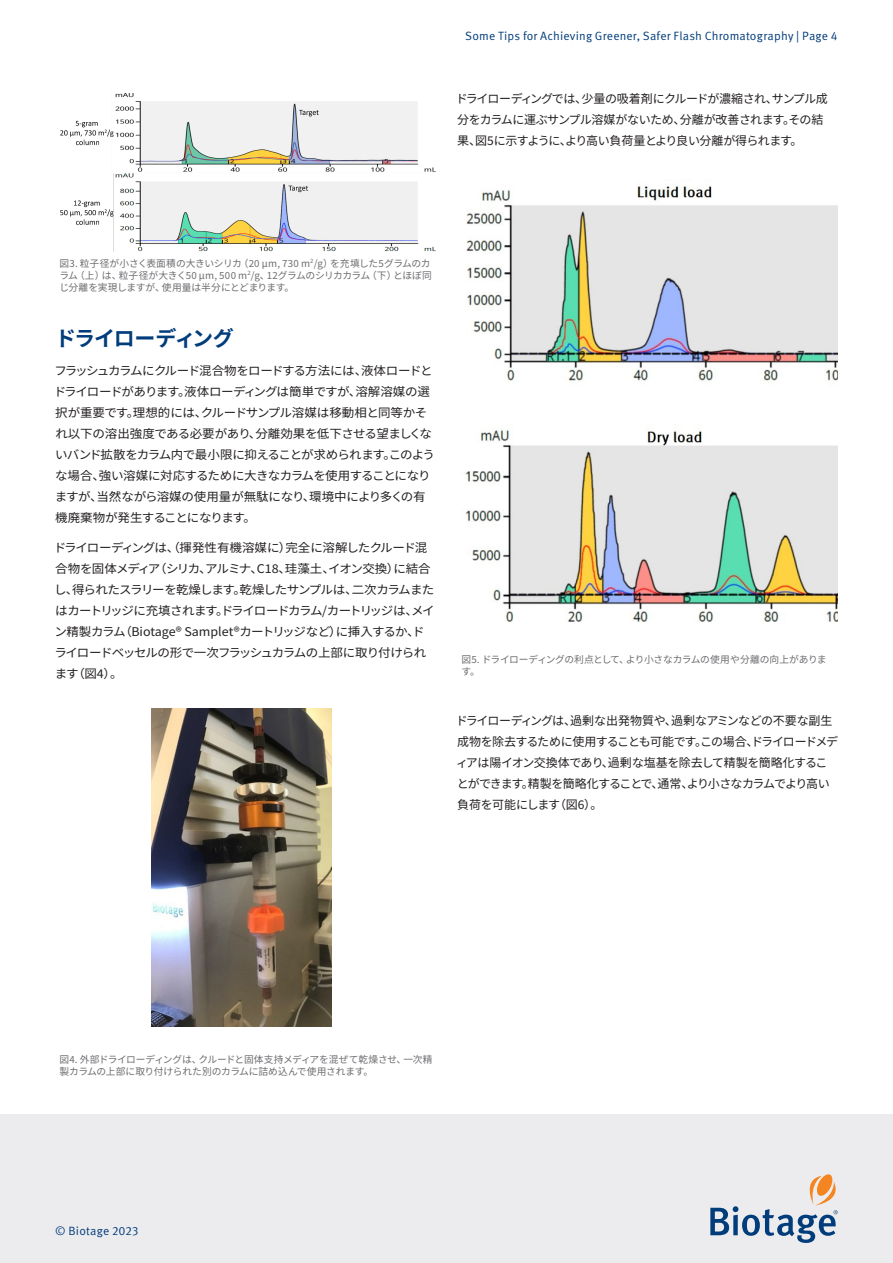
<style>
.page{position:relative;width:893px;height:1263px;background:#fff}
.page>*{position:absolute;margin:0;border:0;box-sizing:border-box;transform-origin:0 0}
.段落タイトル{font:700 21px "Noto Sans CJ Kjp";letter-spacing:-.05em;color:#013c7b}
.段落本文{font:12px/21px "Noto Sans CJ Kjp";letter-spacing:-.045em;color:#231f20}
.段落本文-2{font:12px/21px "Noto Sans CJ Kjp";letter-spacing:-.045em;color:#231f20;scale:1.04 1}
.段落本文-3{font:12px/21px "Noto Sans CJ Kjp";letter-spacing:-.065em;color:#231f20;scale:1.04 1}
.t1{font:12px "Meta OT Norm";letter-spacing:.015em;color:#013c7b}
.Image_bylineのコピー_4{font:9.75px/12px "Noto Sans CJ Kjp";letter-spacing:-.02em;color:#6c6d70}
.Image_byline{font:9.75px/12px "Noto Sans CJ Kjp";letter-spacing:-.02em;color:#6c6d70}
</style>
<div class="page">
<div style="left:0;top:1114px;width:893px;height:149px;background:#ececee"></div>
<svg style="left:710px;top:1174px;width:128px;height:69px"></svg>
<img style="left:60px;top:94px;width:376px;height:157px">
<img style="left:151px;top:709px;width:181px;height:317px">
<img style="left:465px;top:179px;width:373px;height:443px">
<p class="t1" style="left:465px;top:29px;width:374px">Some Tips for Achieving Greener, Safer Flash Chromatography | Page 4</p>
<p class="段落本文" style="left:456px;top:88px;width:374px">ドライローディングでは、少量の吸着剤にクルードが濃縮され、サンプル成分をカラムに運ぶサンプル溶媒がないため、分離が改善されます。その結果、図5に示すように、より高い負荷量とより良い分離が得られます。</p>
<p class="Image_bylineのコピー_4" style="left:60px;top:258px;width:374px">図3. 粒子径が小さく表面積の大きいシリカ（20 μm, 730 m<sup>2</sup>/g）を充填した5グラムのカラム（上）は、粒子径が大きく50 μm, 500 m<sup>2</sup>/g、12グラムのシリカカラム（下）とほぼ同じ分離を実現しますが、使用量は半分にとどまります。</p>
<p class="段落タイトル" style="left:55px;top:326px;width:180px">ドライローディング</p>
<p class="段落本文-2" style="left:54px;top:361px;width:368px">フラッシュカラムにクルード混合物をロードする方法には、液体ロードとドライロードがあります。液体ローディングは簡単ですが、溶解溶媒の選択が重要です。理想的には、クルードサンプル溶媒は移動相と同等かそれ以下の溶出強度である必要があり、分離効果を低下させる望ましくないバンド拡散をカラム内で最小限に抑えることが求められます。このような場合、強い溶媒に対応するために大きなカラムを使用することになりますが、当然ながら溶媒の使用量が無駄になり、環境中により多くの有機廃棄物が発生することになります。</p>
<p class="段落本文-3" style="left:54px;top:537px;width:368px">ドライローディングは、（揮発性有機溶媒に）完全に溶解したクルード混合物を固体メディア（シリカ、アルミナ、C18、珪藻土、イオン交換）に結合し、得られたスラリーを乾燥します。乾燥したサンプルは、二次カラムまたはカートリッジに充填されます。ドライロードカラム/カートリッジは、メイン精製カラム（Biotage® Samplet®カートリッジなど）に挿入するか、ドライロードベッセルの形で一次フラッシュカラムの上部に取り付けられます（図4）。</p>
<p class="Image_byline" style="left:461px;top:653px;width:367px">図5. ドライローディングの利点として、より小さなカラムの使用や分離の向上があります。</p>
<p class="段落本文" style="left:456px;top:710px;width:384px">ドライローディングは、過剰な出発物質や、過剰なアミンなどの不要な副生成物を除去するために使用することも可能です。この場合、ドライロードメディアは陽イオン交換体であり、過剰な塩基を除去して精製を簡略化することができます。精製を簡略化することで、通常、より小さなカラムでより高い負荷を可能にします（図6）。</p>
<p class="Image_byline" style="left:60px;top:1054px;width:374px">図4. 外部ドライローディングは、クルードと固体支持メディアを混ぜて乾燥させ、一次精製カラムの上部に取り付けられた別のカラムに詰め込んで使用されます。</p>
<p class="t1" style="left:55px;top:1224px;width:85px">© Biotage 2023</p>
</div>
